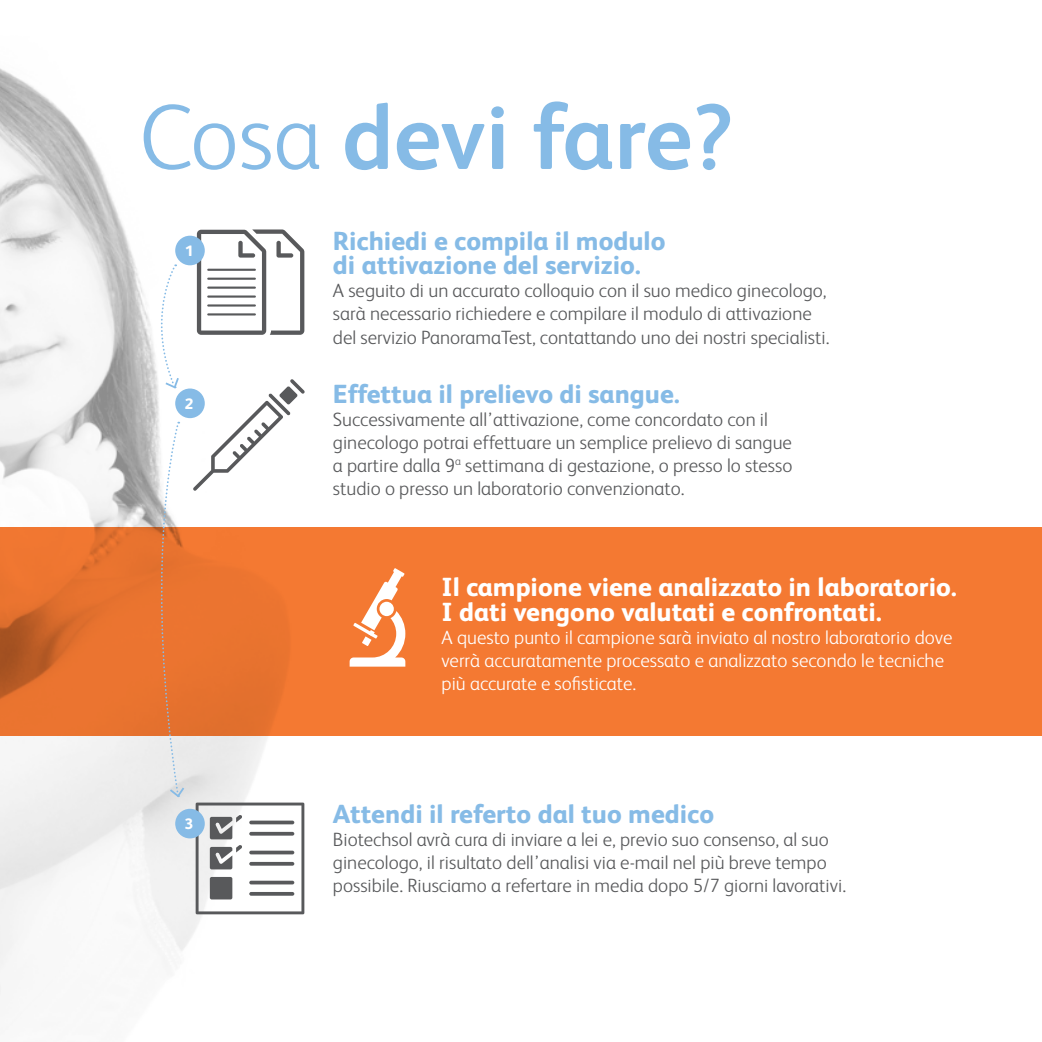
<style>
.page{position:relative;width:1042px;height:1042px;background:#fff}
.page>*{position:absolute;margin:0;border:0;box-sizing:border-box;transform-origin:0 0}
.t1{font:700 92.75px "FS Albert";letter-spacing:-.005em;color:#86bbe6}
.t2{font:800 26.25px/24.5px "FS Albert";color:#86bbe6}
.t3{font:800 26.25px/24.5px "FS Albert";color:#fff}
.t4{font:300 19.25px/23.1px "FS Albert";color:#58595b}
.t5{font:300 19.25px/23.1px "FS Albert";color:#fff}
.t6{font:800 15.05px "FS Albert";color:#fff}
.s1{font-weight:300}
</style>
<div class="page">
<img style="left:0;top:68px;width:310px;height:927px">
<div style="left:0;top:527px;width:1042px;height:208px;background:#f47932"></div>
<svg style="left:196px;top:802px;width:108px;height:112px"></svg>
<svg style="left:197px;top:229px;width:107px;height:106px"></svg>
<div style="left:175px;top:236px;width:30px;height:29px;background:#86bbe6;border-radius:50%"></div>
<div style="left:175px;top:388px;width:30px;height:30px;background:#86bbe6;border-radius:50%"></div>
<div style="left:175px;top:809px;width:30px;height:29px;background:#86bbe6;border-radius:50%"></div>
<svg style="left:193px;top:379px;width:112px;height:112px"></svg>
<svg style="left:150px;top:264px;width:30px;height:126px"></svg>
<svg style="left:145px;top:422px;width:41px;height:376px"></svg>
<svg style="left:350px;top:568px;width:55px;height:98px"></svg>
<h1 class="t1" style="left:139px;top:74px;width:596px"><span class="s1">Cosa</span> devi fare?</h1>
<p class="t6" style="left:185px;top:240px;width:10px">1</p>
<p class="t6" style="left:185px;top:393px;width:10px">2</p>
<p class="t6" style="left:185px;top:813px;width:10px">3</p>
<h2 class="t2" style="left:333px;top:227px;width:334px">Richiedi e compila il modulo di attivazione del servizio.</h2>
<p class="t4" style="left:333px;top:278px;width:498px">A seguito di un accurato colloquio con il suo medico ginecologo, sarà necessario richiedere e compilare il modulo di attivazione del servizio PanoramaTest, contattando uno dei nostri specialisti.</p>
<h2 class="t2" style="left:333px;top:380px;width:348px">Effettua il prelievo di sangue.</h2>
<p class="t4" style="left:333px;top:406px;width:461px">Successivamente all’attivazione, come concordato con il ginecologo potrai effettuare un semplice prelievo di sangue a partire dalla 9<sup>a</sup> settimana di gestazione, o presso lo stesso studio o presso un laboratorio convenzionato.</p>
<h2 class="t3" style="left:441px;top:574px;width:517px">Il campione viene analizzato in laboratorio.<br>I dati vengono valutati e confrontati.</h2>
<p class="t5" style="left:441px;top:625px;width:512px">A questo punto il campione sarà inviato al nostro laboratorio dove verrà accuratamente processato e analizzato secondo le tecniche più accurate e sofisticate.</p>
<h2 class="t2" style="left:333px;top:800px;width:383px">Attendi il referto dal tuo medico</h2>
<p class="t4" style="left:333px;top:827px;width:515px">Biotechsol avrà cura di inviare a lei e, previo suo consenso, al suo ginecologo, il risultato dell’analisi via e-mail nel più breve tempo possibile. Riusciamo a refertare in media dopo 5/7 giorni lavorativi.</p>
</div>
